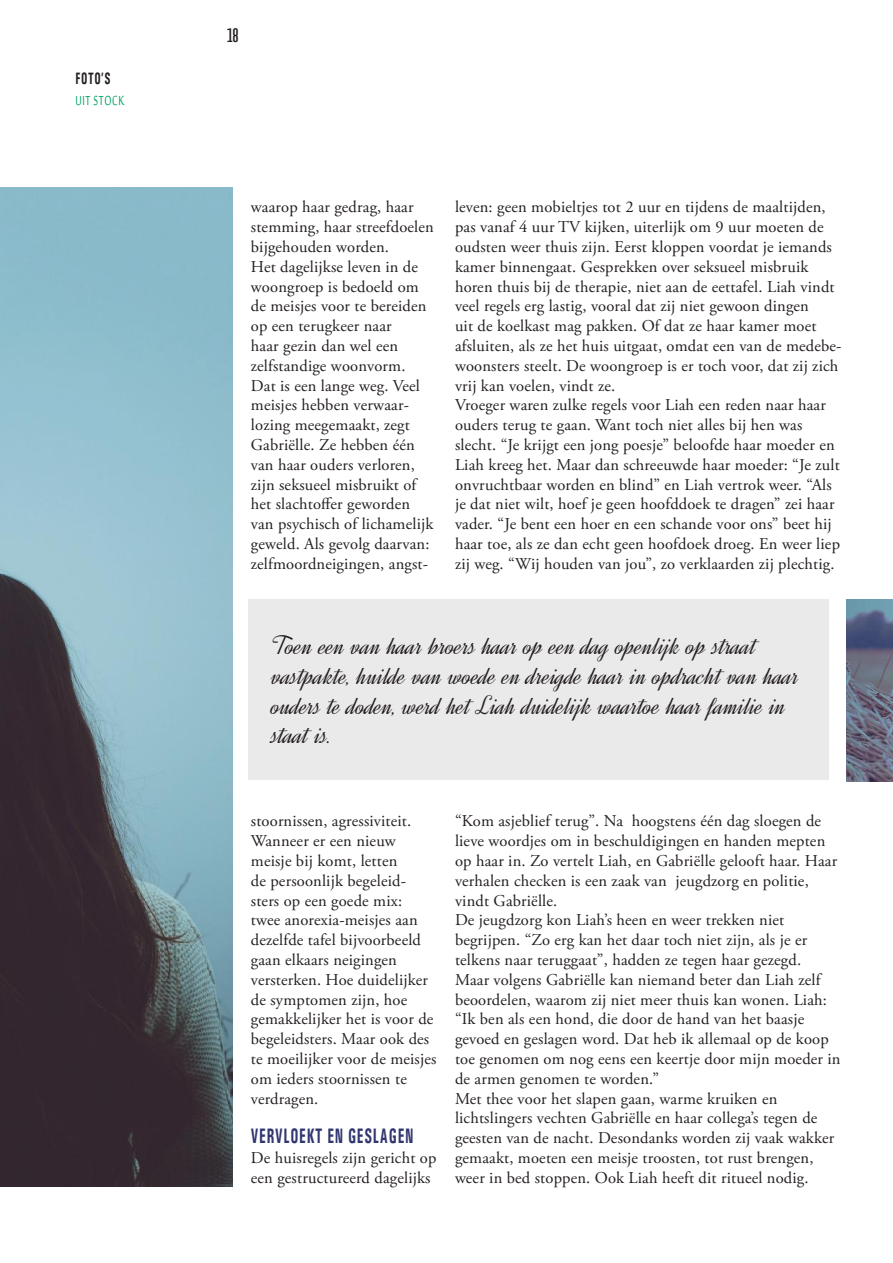
<style>
.page{position:relative;width:893px;height:1263px;background:#fff}
.page>*{position:absolute;margin:0;border:0;box-sizing:border-box;transform-origin:0 0}
.t1{font:27px/29.7px "Dynalight";color:#241f1f}
.t2{font:700 21px "Univers Condensed";letter-spacing:.05em;color:#303670;scale:.7 1}
.t3{font:21px "Medula One";color:#241f1f}
.t4{font:18px "Sakkal Majalla";letter-spacing:.05em;color:#00a364;scale:.7 1}
.t5{font:16.5px/19.8px "Adobe Garamond Pro";letter-spacing:.01em;color:#241f1f}
.t6{font:700 16.5px "Univers Condensed";color:#241f1f;scale:.7 1}
</style>
<div class="page">
<div style="left:249px;top:600px;width:580px;height:180px;background:#ebeaea"></div>
<img style="left:0;top:187px;width:233px;height:999px">
<img style="left:846px;top:600px;width:47px;height:181px">
<p class="t6" style="left:75px;top:68px;width:52px">FOTO’S</p>
<p class="t4" style="left:75px;top:90px;width:71px">UIT STOCK</p>
<p class="t3" style="left:227px;top:24px;width:13px">18</p>
<p class="t5" style="left:251px;top:198px;width:184px">waarop haar gedrag, haar stemming, haar streefdoelen bijgehouden worden.<br>Het dagelijkse leven in de woongroep is bedoeld om de meisjes voor te bereiden op een terugkeer naar<br>haar gezin dan wel een zelfstandige woonvorm.<br>Dat is een lange weg. Veel meisjes hebben verwaar&shy;lozing meegemaakt, zegt<br>Gabriëlle. Ze hebben één van haar ouders verloren, zijn seksueel misbruikt of het slachtoffer geworden van psychisch of lichamelijk geweld. Als gevolg daarvan: zelfmoordneigingen, angst-</p>
<p class="t5" style="left:455px;top:198px;width:388px">leven: geen mobieltjes tot 2 uur en tijdens de maaltijden, pas vanaf 4 uur TV kijken, uiterlijk om 9 uur moeten de oudsten weer thuis zijn. Eerst kloppen voordat je iemands kamer binnengaat. Gesprekken over seksueel misbruik horen thuis bij de therapie, niet aan de eettafel. Liah vindt veel regels erg lastig, vooral dat zij niet gewoon dingen<br>uit de koelkast mag pakken. Of dat ze haar kamer moet afsluiten, als ze het huis uitgaat, omdat een van de medebe&shy;woonsters steelt. De woongroep is er toch voor, dat zij zich vrij kan voelen, vindt ze.<br>Vroeger waren zulke regels voor Liah een reden naar haar ouders terug te gaan. Want toch niet alles bij hen was slecht. “Je krijgt een jong poesje” beloofde haar moeder en Liah kreeg het. Maar dan schreeuwde haar moeder: “Je zult onvruchtbaar worden en blind” en Liah vertrok weer. “Als je dat niet wilt, hoef je geen hoofddoek te dragen” zei haar vader. “Je bent een hoer en een schande voor ons” beet hij haar toe, als ze dan echt geen hoofdoek droeg. En weer liep zij weg. “Wij houden van jou”, zo verklaarden zij plechtig.</p>
<h1 class="t1" style="left:272px;top:632px;width:529px">Toen een van haar broers haar op een dag openlijk op straat vastpakte, huilde van woede en dreigde haar in opdracht van haar ouders te doden, werd het Liah duidelijk waartoe haar familie in staat is.</h1>
<p class="t5" style="left:251px;top:812px;width:187px">stoornissen, agressiviteit.<br>Wanneer er een nieuw meisje bij komt, letten<br>de persoonlijk begeleid&shy;sters op een goede mix:<br>twee anorexia-meisjes aan dezelfde tafel bijvoorbeeld gaan elkaars neigingen versterken. Hoe duidelijker de symptomen zijn, hoe gemakkelijker het is voor de begeleidsters. Maar ook des te moeilijker voor de meisjes om ieders stoornissen te verdragen.</p>
<p class="t2" style="left:251px;top:1123px;width:234px">VERVLOEKT EN GESLAGEN</p>
<p class="t5" style="left:251px;top:1148px;width:187px">De huisregels zijn gericht op een gestructureerd dagelijks</p>
<p class="t5" style="left:455px;top:812px;width:387px">“Kom asjeblief terug”. Na hoogstens één dag sloegen de lieve woordjes om in beschuldigingen en handen mepten op haar in. Zo vertelt Liah, en Gabriëlle gelooft haar. Haar verhalen checken is een zaak van jeugdzorg en politie, vindt Gabriëlle.<br>De jeugdzorg kon Liah’s heen en weer trekken niet begrijpen. “Zo erg kan het daar toch niet zijn, als je er telkens naar teruggaat”, hadden ze tegen haar gezegd.<br>Maar volgens Gabriëlle kan niemand beter dan Liah zelf beoordelen, waarom zij niet meer thuis kan wonen. Liah: “Ik ben als een hond, die door de hand van het baasje gevoed en geslagen word. Dat heb ik allemaal op de koop toe genomen om nog eens een keertje door mijn moeder in de armen genomen te worden.”<br>Met thee voor het slapen gaan, warme kruiken en lichtslingers vechten Gabriëlle en haar collega’s tegen de geesten van de nacht. Desondanks worden zij vaak wakker gemaakt, moeten een meisje troosten, tot rust brengen, weer in bed stoppen. Ook Liah heeft dit ritueel nodig.</p>
</div>
